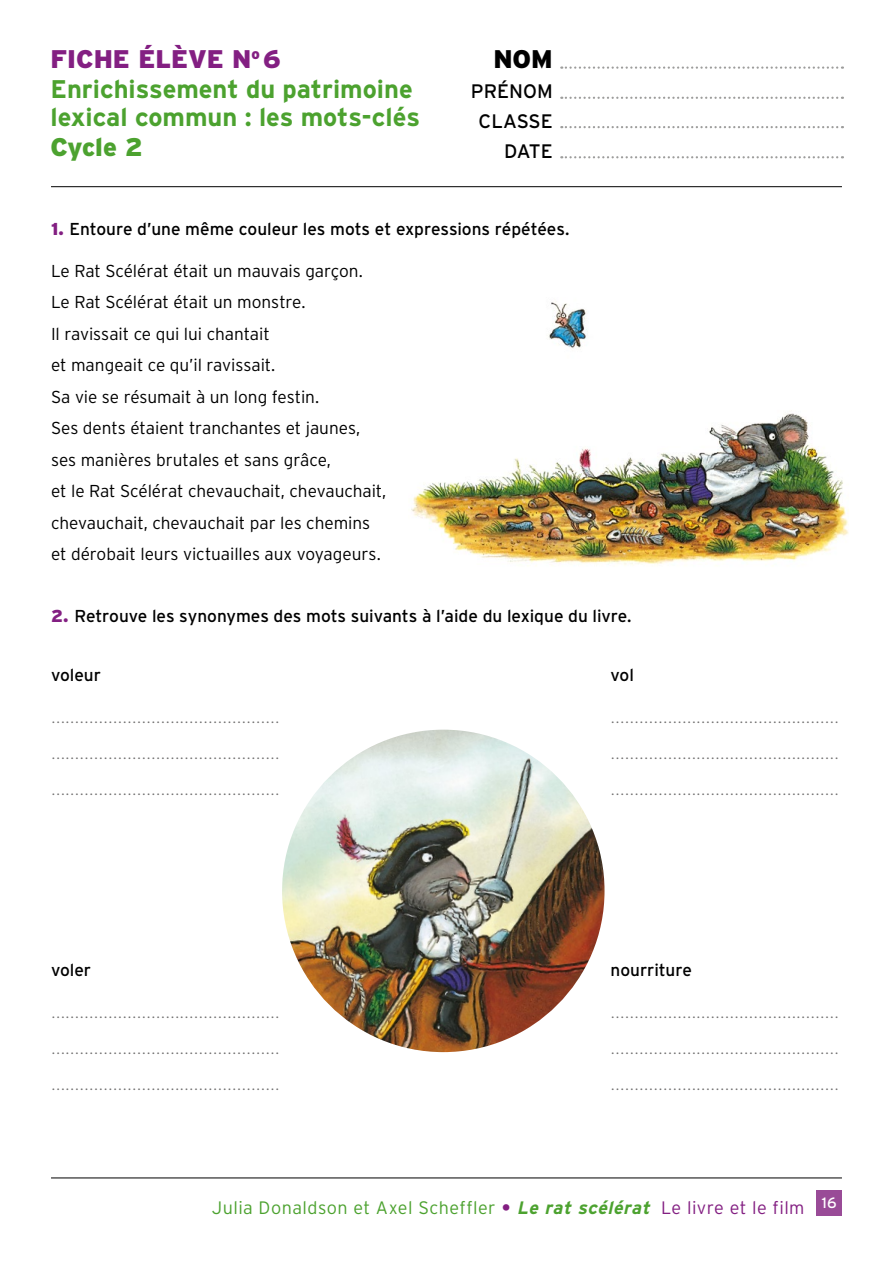
<style>
.page{position:relative;width:893px;height:1263px;background:#fff}
.page>*{position:absolute;margin:0;border:0;box-sizing:border-box;transform-origin:0 0}
.t1{font:700 25.5px/29.2px "Interstate";color:#4ca22f}
.t2{font:900 25.5px "Interstate";letter-spacing:-.01em;color:#4ca22f}
.t3{font:900 25.5px "Interstate";color:#000}
.t4{font:200 22.5px/36px "Interstate";color:#706f6f;text-align:justify}
.t5{font:19.5px/30px "Interstate";color:#000;text-align:right}
.t6{font:300 18px "Interstate";letter-spacing:.025em;color:#4ca22f}
.t7{font:300 17.25px/31.5px "Interstate";letter-spacing:-.005em;color:#000}
.t8{font:17.25px "Interstate";letter-spacing:-.005em;color:#000}
.t9{font:15px "Interstate";color:#fff}
.s1{font-weight:900;color:#831f82}
.s2{font-weight:700;color:#831f82}
.s3{font-weight:700;font-style:italic}
.s4{color:#831f82}
</style>
<div class="page">
<hr style="left:51px;top:1177px;width:791px;height:1px;background:#000">
<svg style="left:561px;top:66px;width:282px;height:3px"></svg>
<svg style="left:561px;top:126px;width:282px;height:2px"></svg>
<svg style="left:561px;top:97px;width:282px;height:2px"></svg>
<svg style="left:561px;top:156px;width:282px;height:2px"></svg>
<hr style="left:51px;top:186px;width:791px;height:1px;background:#000">
<div style="left:816px;top:1191px;width:26px;height:25px;background:#994b97"></div>
<img style="left:411px;top:413px;width:438px;height:152px">
<img style="left:549px;top:302px;width:38px;height:47px">
<img style="left:282px;top:730px;width:322px;height:322px;border-radius:161px">
<h1 class="t1" style="left:50px;top:44px;width:371px"><span class="s1">FICHE ÉLÈVE N</span><sup>o</sup> <span class="s1">6<br></span>Enrichissement du patrimoine lexical commun : les mots-clés</h1>
<h1 class="t2" style="left:50px;top:132px;width:94px">Cycle 2</h1>
<h1 class="t3" style="left:493px;top:43px;width:61px">NOM</h1>
<p class="t5" style="left:471px;top:76px;width:83px">PRÉNOM<br>CLASSE<br>DATE</p>
<p class="t8" style="left:51px;top:218px;width:520px"><span class="s1">1.</span> Entoure d’une même couleur les mots et expressions répétées.</p>
<p class="t7" style="left:51px;top:255px;width:337px">Le Rat Scélérat était un mauvais garçon.<br>Le Rat Scélérat était un monstre.<br>Il ravissait ce qui lui chantait<br>et mangeait ce qu’il ravissait.<br>Sa vie se résumait à un long festin.<br>Ses dents étaient tranchantes et jaunes, ses manières brutales et sans grâce,<br>et le Rat Scélérat chevauchait, chevauchait, chevauchait, chevauchait par les chemins et dérobait leurs victuailles aux voyageurs.</p>
<p class="t8" style="left:51px;top:605px;width:582px"><span class="s1">2.</span> Retrouve les synonymes des mots suivants à l’aide du lexique du livre.</p>
<p class="t8" style="left:51px;top:664px;width:51px">voleur</p>
<h2 class="t4" style="left:51px;top:697px;width:230px">………………………………………… ………………………………………… …………………………………………</h2>
<p class="t8" style="left:51px;top:960px;width:42px">voler</p>
<h2 class="t4" style="left:51px;top:992px;width:230px">………………………………………… ………………………………………… …………………………………………</h2>
<p class="t8" style="left:611px;top:664px;width:25px">vol</p>
<h2 class="t4" style="left:611px;top:697px;width:230px">………………………………………… ………………………………………… …………………………………………</h2>
<p class="t8" style="left:611px;top:960px;width:83px">nourriture</p>
<h2 class="t4" style="left:611px;top:992px;width:230px">………………………………………… ………………………………………… …………………………………………</h2>
<p class="t6" style="left:212px;top:1197px;width:594px">Julia Donaldson et Axel Scheffler <span class="s2">•</span> <span class="s3">Le rat scélérat</span> <span class="s4">Le livre et le film</span></p>
<p class="t9" style="left:822px;top:1193px;width:16px">16</p>
</div>
